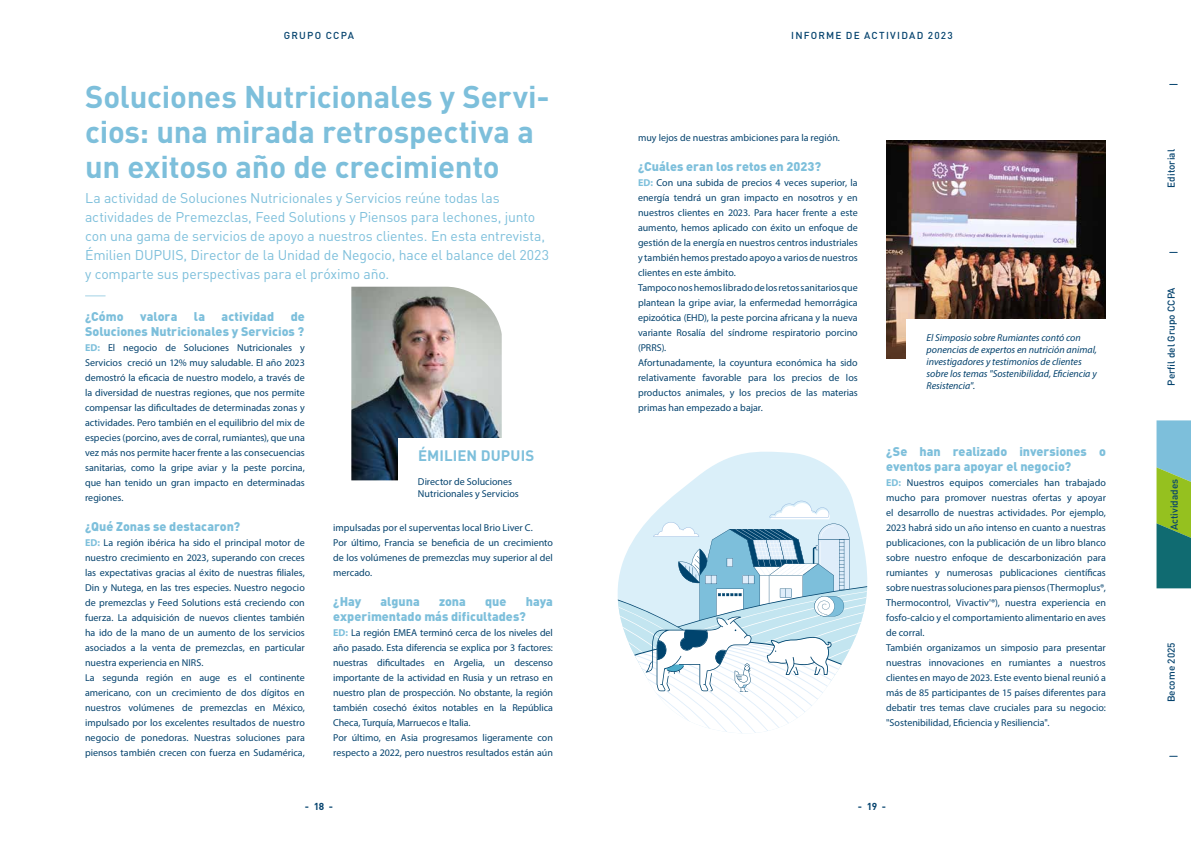
<style>
.page{position:relative;width:1191px;height:842px;background:#fff}
.page>*{position:absolute;margin:0;border:0;box-sizing:border-box;transform-origin:0 0}
.t1{font:700 31px/35px "DIN Pro";letter-spacing:-.005em;color:#7dbfdb}
.t2{font:700 15px "DIN Pro";letter-spacing:.005em;color:#7dbfdb}
.t3{font:14px/19px "DIN Pro";letter-spacing:-.01em;color:#7dbfdb}
.t4{font:900 12.5px/15px "DIN Pro";color:#7dbfdb}
.t5{font:10px/15px "Myriad Pro";color:#05436e}
.t6{font:italic 10px/12px "Myriad Pro";letter-spacing:-.005em;color:#05436e}
.t7{font:500 10px "DIN Pro";color:#05436e}
.t8{font:500 10px "DIN Pro";letter-spacing:.115em;color:#05436e}
.t9{font:700 10px "DIN Pro";color:#05436e}
.s1{font-weight:700;color:#7dbfdb}
</style>
<div class="page">
<svg style="left:1156px;top:420px;width:35px;height:168px;background:#62a47a"></svg>
<svg style="left:85px;top:296px;width:21px;height:1px"></svg>
<img style="left:351px;top:287px;width:151px;height:193px">
<div style="left:398px;top:438px;width:155px;height:71px;background:#fff"></div>
<img style="left:886px;top:140px;width:220px;height:219px">
<div style="left:906px;top:319px;width:200px;height:85px;background:#fff"></div>
<svg style="left:668px;top:451px;width:185px;height:50px;fill:#daeff9"></svg>
<svg style="left:617px;top:501px;width:251px;height:233px"></svg>
<p class="t8" style="left:284px;top:28px;width:72px">GRUPO CCPA</p>
<p class="t8" style="left:791px;top:28px;width:163px">INFORME DE ACTIVIDAD 2023</p>
<h1 class="t1" style="left:85px;top:79px;width:466px">Soluciones Nutricionales y Servi&shy;cios: una mirada retrospectiva a un exitoso año de crecimiento</h1>
<p class="t3" style="left:85px;top:187px;width:465px">La actividad de Soluciones Nutricionales y Servicios reúne todas las actividades de Premezclas, Feed Solutions y Piensos para lechones, junto con una gama de servicios de apoyo a nuestros clientes. En esta entrevista, Émilien DUPUIS, Director de la Unidad de Negocio, hace el balance del 2023 y comparte sus perspectivas para el próximo año.</p>
<p class="t4" style="left:85px;top:307px;width:40px">¿Cómo</p>
<p class="t4" style="left:140px;top:307px;width:39px">valora</p>
<p class="t4" style="left:194px;top:307px;width:13px">la</p>
<p class="t4" style="left:222px;top:307px;width:54px">actividad</p>
<p class="t4" style="left:85px;top:307px;width:221px;text-align:right">de<br>Soluciones Nutricionales y Servicios ?</p>
<p class="t5" style="left:85px;top:340px;width:221px;text-align:justify"><span class="s1">ED:</span> El negocio de Soluciones Nutricionales y Servicios creció un 12% muy saludable. El año 2023 demostró la eficacia de nuestro modelo, a través de la diversidad de nuestras regiones, que nos permite compensar las dificultades de determinadas zonas y actividades. Pero también en el equilibrio del mix de especies (porcino, aves de corral, rumiantes), que una vez más nos permite hacer frente a las consecuencias sanitarias, como la gripe aviar y la peste porcina, que han tenido un gran impacto en determinadas regiones.</p>
<p class="t4" style="left:85px;top:517px;width:157px">¿Qué Zonas se destacaron?</p>
<p class="t5" style="left:85px;top:535px;width:221px"><span class="s1">ED:</span> La región ibérica ha sido el principal motor de nuestro crecimiento en 2023, superando con creces las expectativas gracias al éxito de nuestras filiales, Din y Nutega, en las tres especies. Nuestro negocio de premezclas y Feed Solutions está creciendo con fuerza. La adquisición de nuevos clientes también ha ido de la mano de un aumento de los servicios asociados a la venta de premezclas, en particular nuestra experiencia en NIRS.<br>La segunda región en auge es el continente americano, con un crecimiento de dos dígitos en nuestros volúmenes de premezclas en México, impulsado por los excelentes resultados de nuestro negocio de ponedoras. Nuestras soluciones para piensos también crecen con fuerza en Sudamérica,</p>
<h2 class="t2" style="left:418px;top:446px;width:118px">ÉMILIEN DUPUIS</h2>
<p class="t5" style="left:418px;top:476px;width:102px;line-height:12px">Director de Soluciones<br>Nutricionales y Servicios</p>
<p class="t5" style="left:333px;top:520px;width:221px">impulsadas por el superventas local Brio Liver C.<br>Por último, Francia se beneficia de un crecimiento de los volúmenes de premezclas muy superior al del mercado.</p>
<p class="t4" style="left:333px;top:592px;width:30px">¿Hay</p>
<p class="t4" style="left:380px;top:592px;width:41px">alguna</p>
<p class="t4" style="left:439px;top:592px;width:28px">zona</p>
<p class="t4" style="left:485px;top:592px;width:23px">que</p>
<p class="t4" style="left:333px;top:592px;width:221px;text-indent:193px">haya experimentado más dificultades?</p>
<p class="t5" style="left:333px;top:625px;width:221px"><span class="s1">ED:</span> La región EMEA terminó cerca de los niveles del año pasado. Esta diferencia se explica por 3 factores: nuestras dificultades en Argelia, un descenso importante de la actividad en Rusia y un retraso en nuestro plan de prospección. No obstante, la región también cosechó éxitos notables en la República Checa, Turquía, Marruecos e Italia.<br>Por último, en Asia progresamos ligeramente con respecto a 2022, pero nuestros resultados están aún</p>
<p class="t5" style="left:638px;top:130px;width:203px">muy lejos de nuestras ambiciones para la región.</p>
<p class="t4" style="left:638px;top:157px;width:184px">¿Cuáles eran los retos en 2023?</p>
<p class="t5" style="left:638px;top:175px;width:221px"><span class="s1">ED:</span> Con una subida de precios 4 veces superior, la energía tendrá un gran impacto en nosotros y en nuestros clientes en 2023. Para hacer frente a este aumento, hemos aplicado con éxito un enfoque de gestión de la energía en nuestros centros industriales y también hemos prestado apoyo a varios de nuestros clientes en este ámbito.<br>Tampoco nos hemos librado de los retos sanitarios que plantean la gripe aviar, la enfermedad hemorrágica epizoótica (EHD), la peste porcina africana y la nueva variante Rosalía del síndrome respiratorio porcino (PRRS).<br>Afortunadamente, la coyuntura económica ha sido relativamente favorable para los precios de los productos animales, y los precios de las materias primas han empezado a bajar.</p>
<p class="t6" style="left:926px;top:332px;width:172px">El Simposio sobre Rumiantes contó con ponencias de expertos en nutrición animal, investigadores y testimonios de clientes sobre los temas "Sostenibilidad, Eficiencia y Resistencia".</p>
<p class="t4" style="left:886px;top:442px;width:221px">¿Se han realizado inversiones o eventos para apoyar el negocio?</p>
<p class="t5" style="left:886px;top:475px;width:221px"><span class="s1">ED:</span> Nuestros equipos comerciales han trabajado mucho para promover nuestras ofertas y apoyar el desarrollo de nuestras actividades. Por ejemplo, 2023 habrá sido un año intenso en cuanto a nuestras publicaciones, con la publicación de un libro blanco sobre nuestro enfoque de descarbonización para rumiantes y numerosas publicaciones científicas sobre nuestras soluciones para piensos (Thermoplus®, Thermocontrol, Vivactiv'®), nuestra experiencia en fosfo-calcio y el comportamiento alimentario en aves de corral.<br>También organizamos un simposio para presentar nuestras innovaciones en rumiantes a nuestros clientes en mayo de 2023. Este evento bienal reunió a más de 85 participantes de 15 países diferentes para debatir tres temas clave cruciales para su negocio: "Sostenibilidad, Eficiencia y Resiliencia".</p>
<p class="t9" style="left:305px;top:800px;width:30px">- 18 -</p>
<p class="t9" style="left:858px;top:800px;width:30px">- 19 -</p>
<p class="t7" style="left:1164px;top:188px;width:40px;rotate:-90deg">Editorial</p>
<p class="t7" style="left:1164px;top:385px;width:100px;rotate:-90deg">Perfil del Grupo CCPA</p>
<p class="t7" style="left:1167px;top:530px;width:53px;rotate:-90deg">Actividades</p>
<p class="t7" style="left:1164px;top:702px;width:61px;rotate:-90deg">Become 2025</p>
</div>
